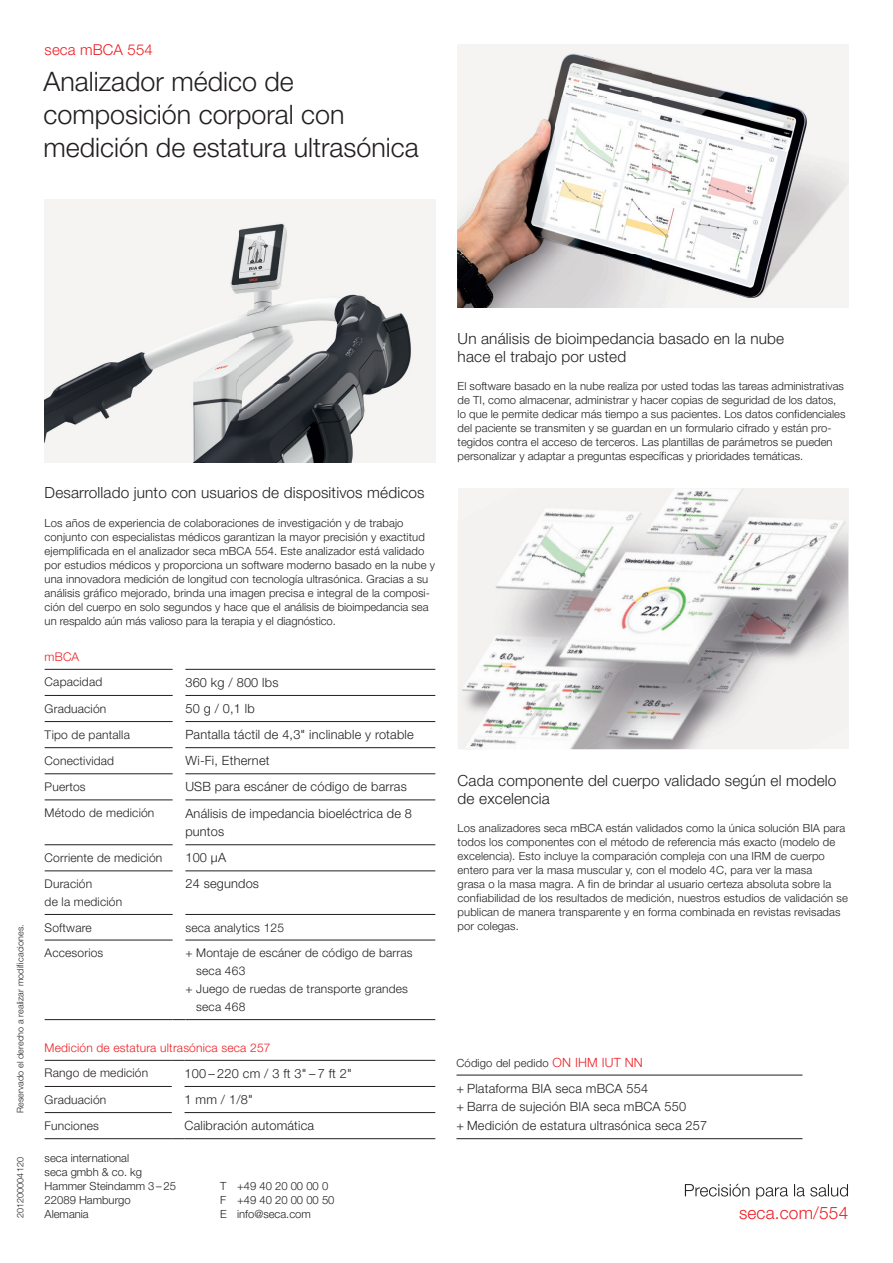
<style>
.page{position:relative;width:893px;height:1263px;background:#fff}
.page>*{position:absolute;margin:0;border:0;box-sizing:border-box;transform-origin:0 0}
.t1{font:300 26.85px/32.8px "secaglobal";color:#231f20}
.t2{font:300 17.25px "secaglobal";letter-spacing:.01em;color:#ee1d23}
.t3{font:300 15.3px/18px "secaglobal";letter-spacing:.01em;color:#231f20}
.t4{font:300 15px "secaglobal";letter-spacing:.01em;color:#ee1d23}
.t5{font:300 12.75px/18.8px "secaglobal";letter-spacing:.015em;color:#231f20}
.t6{font:300 12px/18px "secaglobal";letter-spacing:.015em;color:#231f20}
.t7{font:300 12px "secaglobal";letter-spacing:.015em;color:#ee1d23}
.t8{font:300 11.25px/14.1px "secaglobal";letter-spacing:.01em;color:#231f20}
.t9{font:300 9px "secaglobal";letter-spacing:.01em;color:#231f20}
.s1{font-size:12.75px;color:#ee1d23}
</style>
<div class="page">
<hr style="left:45px;top:669px;width:128px;height:1px;background:#231f20">
<hr style="left:185px;top:669px;width:250px;height:1px;background:#231f20">
<hr style="left:45px;top:695px;width:128px;height:1px;background:#231f20">
<hr style="left:185px;top:695px;width:250px;height:1px;background:#231f20">
<hr style="left:45px;top:721px;width:128px;height:1px;background:#231f20">
<hr style="left:185px;top:721px;width:250px;height:1px;background:#231f20">
<hr style="left:45px;top:747px;width:128px;height:1px;background:#231f20">
<hr style="left:185px;top:747px;width:250px;height:1px;background:#231f20">
<hr style="left:45px;top:773px;width:128px;height:1px;background:#231f20">
<hr style="left:185px;top:773px;width:250px;height:1px;background:#231f20">
<hr style="left:45px;top:800px;width:128px;height:1px;background:#231f20">
<hr style="left:185px;top:800px;width:250px;height:1px;background:#231f20">
<hr style="left:45px;top:844px;width:128px;height:1px;background:#231f20">
<hr style="left:185px;top:844px;width:250px;height:1px;background:#231f20">
<hr style="left:45px;top:871px;width:128px;height:1px;background:#231f20">
<hr style="left:185px;top:871px;width:250px;height:1px;background:#231f20">
<hr style="left:45px;top:914px;width:128px;height:1px;background:#231f20">
<hr style="left:185px;top:914px;width:250px;height:1px;background:#231f20">
<hr style="left:45px;top:940px;width:128px;height:1px;background:#231f20">
<hr style="left:185px;top:940px;width:250px;height:1px;background:#231f20">
<hr style="left:45px;top:1019px;width:128px;height:1px;background:#231f20">
<svg style="left:173px;top:1019px;width:12px;height:1px"></svg>
<hr style="left:185px;top:1019px;width:250px;height:1px;background:#231f20">
<hr style="left:45px;top:1086px;width:127px;height:1px;background:#231f20">
<hr style="left:185px;top:1086px;width:250px;height:1px;background:#231f20">
<hr style="left:45px;top:1112px;width:127px;height:1px;background:#231f20">
<hr style="left:185px;top:1112px;width:250px;height:1px;background:#231f20">
<hr style="left:45px;top:1138px;width:127px;height:1px;background:#231f20">
<svg style="left:172px;top:1138px;width:13px;height:1px"></svg>
<hr style="left:185px;top:1138px;width:250px;height:1px;background:#231f20">
<hr style="left:45px;top:1060px;width:127px;height:1px;background:#231f20">
<svg style="left:172px;top:1060px;width:13px;height:1px"></svg>
<hr style="left:185px;top:1060px;width:250px;height:1px;background:#231f20">
<hr style="left:456px;top:1075px;width:346px;height:1px;background:#231f20">
<hr style="left:456px;top:1138px;width:346px;height:1px;background:#231f20">
<img style="left:45px;top:200px;width:390px;height:262px">
<img style="left:501px;top:488px;width:113px;height:102px">
<img style="left:614px;top:488px;width:98px;height:122px">
<img style="left:458px;top:731px;width:48px;height:18px">
<img style="left:672px;top:488px;width:118px;height:76px">
<img style="left:458px;top:590px;width:92px;height:141px">
<img style="left:550px;top:542px;width:140px;height:92px">
<img style="left:712px;top:515px;width:136px;height:95px">
<img style="left:506px;top:634px;width:184px;height:115px">
<img style="left:690px;top:610px;width:119px;height:139px">
<img style="left:583px;top:680px;width:156px;height:69px">
<img style="left:760px;top:609px;width:88px;height:139px">
<img style="left:695px;top:726px;width:56px;height:23px">
<img style="left:458px;top:45px;width:390px;height:262px">
<svg style="left:685px;top:1184px;width:163px;height:15px"></svg>
<h3 class="t4" style="left:45px;top:41px;width:110px">seca mBCA 554</h3>
<h1 class="t1" style="left:44px;top:66px;width:376px">Analizador médico de composición corporal con medición de estatura ultrasónica</h1>
<p class="t9" style="left:15px;top:1113px;width:190px;rotate:-90deg">Reservado el derecho a realizar modificaciones.</p>
<p class="t9" style="left:15px;top:1218px;width:63px;rotate:-90deg">201200004120</p>
<h3 class="t3" style="left:45px;top:484px;width:381px">Desarrollado junto con usuarios de dispositivos médicos</h3>
<p class="t8" style="left:45px;top:516px;width:392px">Los años de experiencia de colaboraciones de investigación y de trabajo conjunto con especialistas médicos garantizan la mayor precisión y exactitud ejemplificada en el analizador seca mBCA 554. Este analizador está validado por estudios médicos y proporciona un software moderno basado en la nube y una innovadora medición de longitud con tecnología ultrasónica. Gracias a su análisis gráfico mejorado, brinda una imagen precisa e integral de la composi&shy;ción del cuerpo en solo segundos y hace que el análisis de bioimpedancia sea un respaldo aún más valioso para la terapia y el diagnóstico.</p>
<p class="t7" style="left:45px;top:650px;width:36px">mBCA</p>
<p class="t6" style="left:45px;top:673px;width:59px">Capacidad</p>
<p class="t5" style="left:185px;top:673px;width:95px">360 kg / 800 lbs</p>
<p class="t6" style="left:45px;top:699px;width:63px">Graduación</p>
<p class="t5" style="left:185px;top:699px;width:71px">50 g / 0,1 lb</p>
<p class="t6" style="left:45px;top:725px;width:87px">Tipo de pantalla</p>
<p class="t5" style="left:185px;top:725px;width:230px">Pantalla táctil de 4,3" inclinable y rotable</p>
<p class="t6" style="left:45px;top:752px;width:71px">Conectividad</p>
<p class="t5" style="left:185px;top:751px;width:86px">Wi-Fi, Ethernet</p>
<p class="t6" style="left:45px;top:778px;width:43px">Puertos</p>
<p class="t5" style="left:185px;top:778px;width:223px">USB para escáner de código de barras</p>
<p class="t6" style="left:45px;top:804px;width:111px">Método de medición</p>
<p class="t5" style="left:185px;top:804px;width:228px">Análisis de impedancia bioeléctrica de 8 puntos</p>
<p class="t6" style="left:45px;top:849px;width:119px">Corriente de medición</p>
<p class="t5" style="left:185px;top:848px;width:42px">100 µA</p>
<p class="t6" style="left:45px;top:875px;width:79px">Duración<br>de la medición</p>
<p class="t5" style="left:185px;top:875px;width:75px">24 segundos</p>
<p class="t6" style="left:45px;top:918px;width:49px">Software</p>
<p class="t6" style="left:185px;top:918px;width:100px">seca analytics 125</p>
<p class="t6" style="left:45px;top:944px;width:60px">Accesorios</p>
<p class="t6" style="left:185px;top:944px;width:229px">+ Montaje de escáner de código de barras</p>
<p class="t6" style="left:196px;top:962px;width:51px">seca 463</p>
<p class="t6" style="left:185px;top:980px;width:224px">+ Juego de ruedas de transporte grandes</p>
<p class="t6" style="left:196px;top:998px;width:51px">seca 468</p>
<p class="t7" style="left:45px;top:1041px;width:227px">Medición de estatura ultrasónica seca 257</p>
<p class="t6" style="left:45px;top:1064px;width:105px">Rango de medición</p>
<p class="t5" style="left:185px;top:1064px;width:169px">100 – 220 cm / 3 ft 3" – 7 ft 2"</p>
<p class="t6" style="left:45px;top:1090px;width:63px">Graduación</p>
<p class="t5" style="left:185px;top:1090px;width:70px">1 mm / 1/8"</p>
<p class="t6" style="left:45px;top:1116px;width:56px">Funciones</p>
<p class="t5" style="left:185px;top:1116px;width:131px">Calibración automática</p>
<p class="t8" style="left:45px;top:1151px;width:133px">seca international<br>seca gmbh &amp; co. kg<br>Hammer Steindamm 3 – 25<br>22089 Hamburgo<br>Alemania</p>
<p class="t8" style="left:220px;top:1179px;width:116px">T +49 40 20 00 00 0<br>F +49 40 20 00 00 50<br>E info@seca.com</p>
<h3 class="t3" style="left:458px;top:329px;width:328px">Un análisis de bioimpedancia basado en la nube hace el trabajo por usted</h3>
<p class="t8" style="left:458px;top:379px;width:389px">El software basado en la nube realiza por usted todas las tareas administrativas de TI, como almacenar, administrar y hacer copias de seguridad de los datos, lo que le permite dedicar más tiempo a sus pacientes. Los datos confidenciales del paciente se transmiten y se guardan en un formulario cifrado y están pro&shy;tegidos contra el acceso de terceros. Las plantillas de parámetros se pueden personalizar y adaptar a preguntas específicas y prioridades temáticas.</p>
<h3 class="t3" style="left:458px;top:771px;width:380px">Cada componente del cuerpo validado según el modelo de excelencia</h3>
<p class="t8" style="left:458px;top:821px;width:392px">Los analizadores seca mBCA están validados como la única solución BIA para todos los componentes con el método de referencia más exacto (modelo de excelencia). Esto incluye la comparación compleja con una IRM de cuerpo entero para ver la masa muscular y, con el modelo 4C, para ver la masa<br>grasa o la masa magra. A fin de brindar al usuario certeza absoluta sobre la confiabilidad de los resultados de medición, nuestros estudios de validación se publican de manera transparente y en forma combinada en revistas revisadas por colegas.</p>
<p class="t8" style="left:456px;top:1056px;width:188px">Código del pedido <span class="s1">ON IHM IUT NN</span></p>
<p class="t5" style="left:456px;top:1079px;width:252px">+ Plataforma BIA seca mBCA 554<br>+ Barra de sujeción BIA seca mBCA 550<br>+ Medición de estatura ultrasónica seca 257</p>
<h2 class="t2" style="left:739px;top:1202px;width:111px">seca.com/554</h2>
</div>
